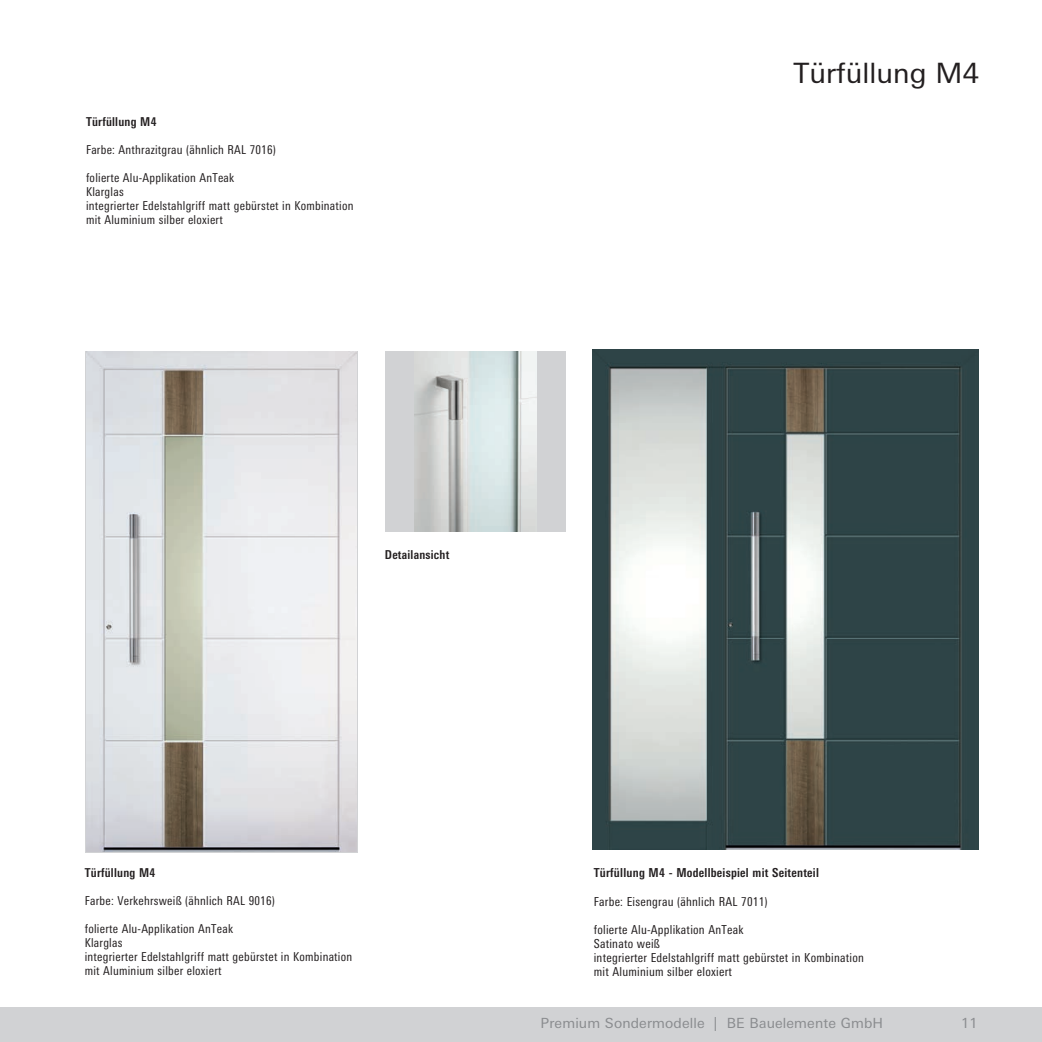
<style>
.page{position:relative;width:1042px;height:1042px;background:#fff}
.page>*{position:absolute;margin:0;border:0;box-sizing:border-box;transform-origin:0 0}
.t1{font:28px "LT Univers Basic";color:#231f20}
.t2{font:14px "LT Univers Basic";letter-spacing:.01em;color:#8a8c8f}
.t3{font:condensed 12.42px/14.2px "LT Univers";letter-spacing:.02em;color:#231f20}
.t4{font:700 condensed 12.42px "LT Univers";letter-spacing:.02em;color:#231f20}
.t5{font:condensed 12.25px/14px "LT Univers";letter-spacing:.02em;color:#231f20}
.t6{font:700 condensed 12.25px "LT Univers";letter-spacing:.02em;color:#231f20}
</style>
<div class="page">
<div style="left:0;top:1007px;width:1042px;height:35px;background:#d1d2d4"></div>
<div style="left:385px;top:351px;width:180px;height:180px;background:#d1d2d4"></div>
<img style="left:414px;top:351px;width:122px;height:180px">
<img style="left:86px;top:351px;width:270px;height:500px">
<img style="left:592px;top:350px;width:387px;height:500px">
<p class="t6" style="left:86px;top:115px;width:72px">Türfüllung M4</p>
<p class="t5" style="left:86px;top:143px;width:191px">Farbe: Anthrazitgrau (ähnlich RAL 7016)</p>
<p class="t5" style="left:86px;top:171px;width:269px">folierte Alu-Applikation AnTeak<br>Klarglas<br>integrierter Edelstahlgriff matt gebürstet in Kombination mit Aluminium silber eloxiert</p>
<h1 class="t1" style="left:793px;top:57px;width:187px">Türfüllung M4</h1>
<p class="t6" style="left:385px;top:547px;width:66px">Detailansicht</p>
<p class="t6" style="left:85px;top:865px;width:72px">Türfüllung M4</p>
<p class="t5" style="left:85px;top:893px;width:192px">Farbe: Verkehrsweiß (ähnlich RAL 9016)</p>
<p class="t5" style="left:85px;top:921px;width:269px">folierte Alu-Applikation AnTeak<br>Klarglas<br>integrierter Edelstahlgriff matt gebürstet in Kombination mit Aluminium silber eloxiert</p>
<p class="t4" style="left:594px;top:865px;width:227px">Türfüllung M4 - Modellbeispiel mit Seitenteil</p>
<p class="t3" style="left:594px;top:894px;width:175px">Farbe: Eisengrau (ähnlich RAL 7011)</p>
<p class="t3" style="left:594px;top:922px;width:272px">folierte Alu-Applikation AnTeak<br>Satinato weiß<br>integrierter Edelstahlgriff matt gebürstet in Kombination mit Aluminium silber eloxiert</p>
<p class="t2" style="left:540px;top:1015px;width:344px">Premium Sondermodelle | BE Bauelemente GmbH</p>
<p class="t2" style="left:961px;top:1015px;width:18px">11</p>
</div>
